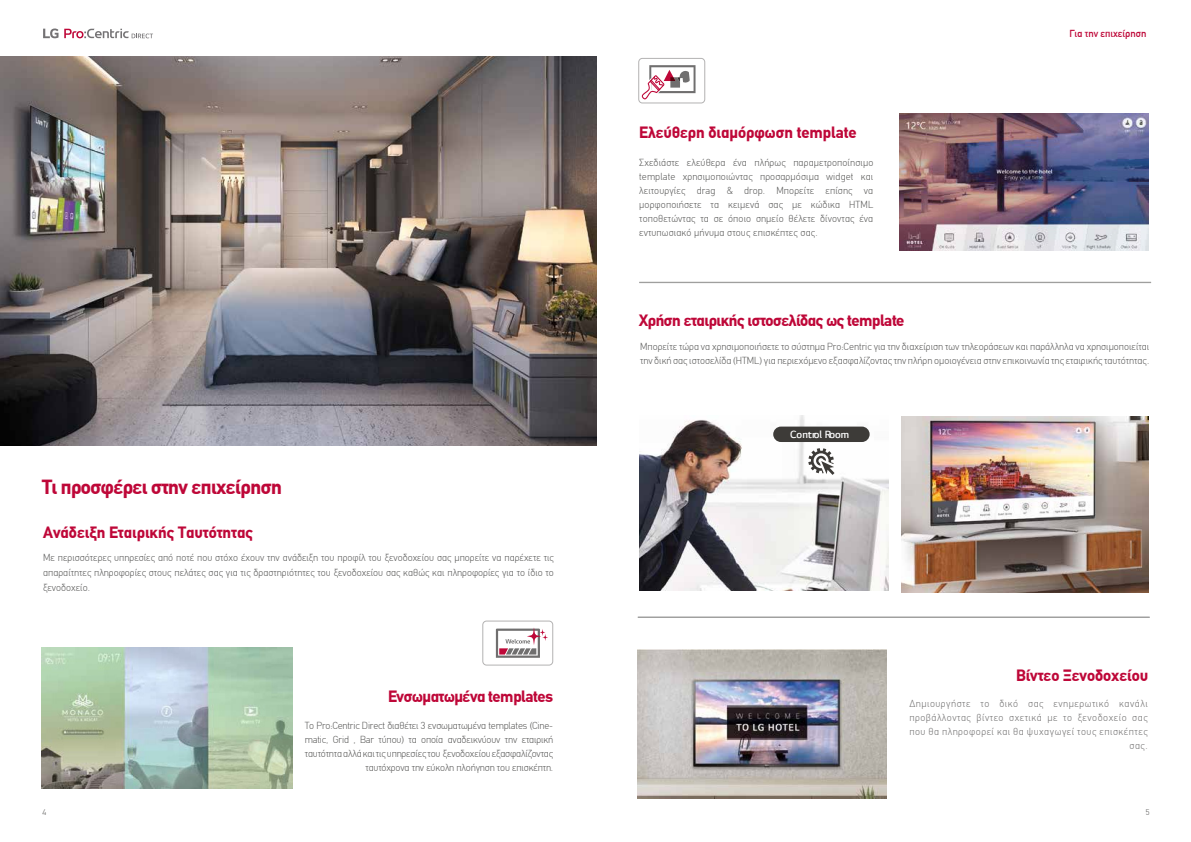
<style>
.page{position:relative;width:1191px;height:842px;background:#fff}
.page>*{position:absolute;margin:0;border:0;box-sizing:border-box;transform-origin:0 0}
.t1{font:700 20px "CF Din";letter-spacing:-.025em;color:#be0738}
.t2{font:700 16px "CF Din";color:#be0738}
.t3{font:700 16px "CF Din";letter-spacing:-.025em;color:#be0738}
.t4{font:300 11px "LG Smart";color:#fff}
.t5{font:300 10px/14px "CF Din";color:#575756;text-align:justify}
.t6{font:300 10px/14px "CF Din";letter-spacing:.05em;color:#706f6f;text-align:right}
.t7{font:10px "CF Din";color:#be0738}
.t8{font:300 8px "CF Din";color:#575756}
</style>
<div class="page">
<img style="left:0;top:57px;width:596px;height:388px">
<svg style="left:43px;top:29px;width:110px;height:9px"></svg>
<div style="left:638px;top:58px;width:67px;height:45px;border:1px solid #b3b2b2;border-radius:4px"></div>
<svg style="left:642px;top:65px;width:53px;height:34px"></svg>
<img style="left:899px;top:113px;width:249px;height:138px">
<img style="left:41px;top:647px;width:251px;height:142px">
<div style="left:482px;top:621px;width:71px;height:44px;border:1px solid #b3b2b2;border-radius:4px"></div>
<svg style="left:496px;top:628px;width:52px;height:30px"></svg>
<hr style="left:639px;top:282px;width:512px;height:1px;background:#9d9d9c">
<hr style="left:638px;top:617px;width:511px;height:1px;background:#9d9d9c">
<img style="left:637px;top:649px;width:250px;height:149px">
<img style="left:639px;top:416px;width:249px;height:175px">
<div style="left:773px;top:427px;width:96px;height:15px;background:#3d3b38;border-radius:8px"></div>
<svg style="left:808px;top:448px;width:26px;height:27px"></svg>
<img style="left:901px;top:417px;width:247px;height:176px">
<h2 class="t2" style="left:639px;top:121px;width:219px">Ελεύθερη διαμόρφωση template</h2>
<p class="t5" style="left:639px;top:156px;width:236px">Σχεδιάστε ελεύθερα ένα πλήρως παραμετροποίησιμο template χρησιμοποιώντας προσαρμόσιμα widget και λειτουργίες drag &amp; drop. Μπορείτε επίσης να μορφοποιήσετε τα κειμενά σας με κώδικα HTML τοποθετώντας τα σε όποιο σημείο θέλετε δίνοντας ένα εντυπωσιακό μήνυμα στους επισκέπτες σας.</p>
<p class="t7" style="left:1069px;top:27px;width:79px">Για την επιχείρηση</p>
<h2 class="t3" style="left:639px;top:308px;width:267px">Χρήση εταιρικής ιστοσελίδας ως template</h2>
<p class="t5" style="left:640px;top:339px;width:511px">Μπορείτε τώρα να χρησιμοποιήσετε το σύστημα Pro:Centric για την διαχείριση των τηλεοράσεων και παράλληλα να χρησιμοποιείται την δική σας ιστοσελίδα (HTML) για περιεχόμενο εξασφαλίζοντας την πλήρη ομοιογένεια στην επικοινωνία της εταιρικής ταυτότητας.</p>
<h1 class="t1" style="left:42px;top:472px;width:241px">Τι προσφέρει στην επιχείρηση</h1>
<h2 class="t2" style="left:43px;top:520px;width:211px">Ανάδειξη Εταιρικής Ταυτότητας</h2>
<p class="t5" style="left:43px;top:550px;width:512px;line-height:15px">Με περισσότερες υπηρεσίες από ποτέ που στόχο έχουν την ανάδειξη του προφίλ του ξενοδοχείου σας μπορείτε να παρέχετε τις απαραίτητες πληροφορίες στους πελάτες σας για τις δραστηριότητες του ξενοδοχείου σας καθώς και πληροφορίες για το ίδιο το ξενοδοχείο.</p>
<h2 class="t3" style="left:388px;top:685px;width:167px">Ενσωματωμένα templates</h2>
<p class="t5" style="left:305px;top:718px;width:250px;text-align:right">Το Pro:Centric Direct διαθέτει 3 ενσωματωμένα templates (Cine&shy;matic, Grid , Bar τύπου) τα οποία αναδεικνύουν τηv εταιρική ταυτότητα αλλά και τις υπηρεσίες του ξενοδοχείου εξασφαλίζοντας ταυτόχρονα την εύκολη πλοήγηση του επισκέπτη.</p>
<p class="t4" style="left:790px;top:427px;width:61px">Control Room</p>
<h2 class="t2" style="left:1016px;top:664px;width:134px">Βίντεο Ξενοδοχείου</h2>
<p class="t6" style="left:909px;top:696px;width:240px">Δημιουργήστε το δικό σας ενημερωτικό κανάλι προβάλλοντας βίντεο σχετικά με το ξενοδοχείο σας που θα πληροφορεί και θα ψυχαγωγεί τους επισκέπτες σας.</p>
<p class="t8" style="left:43px;top:808px;width:5px">4</p>
<p class="t8" style="left:1145px;top:808px;width:5px">5</p>
</div>
